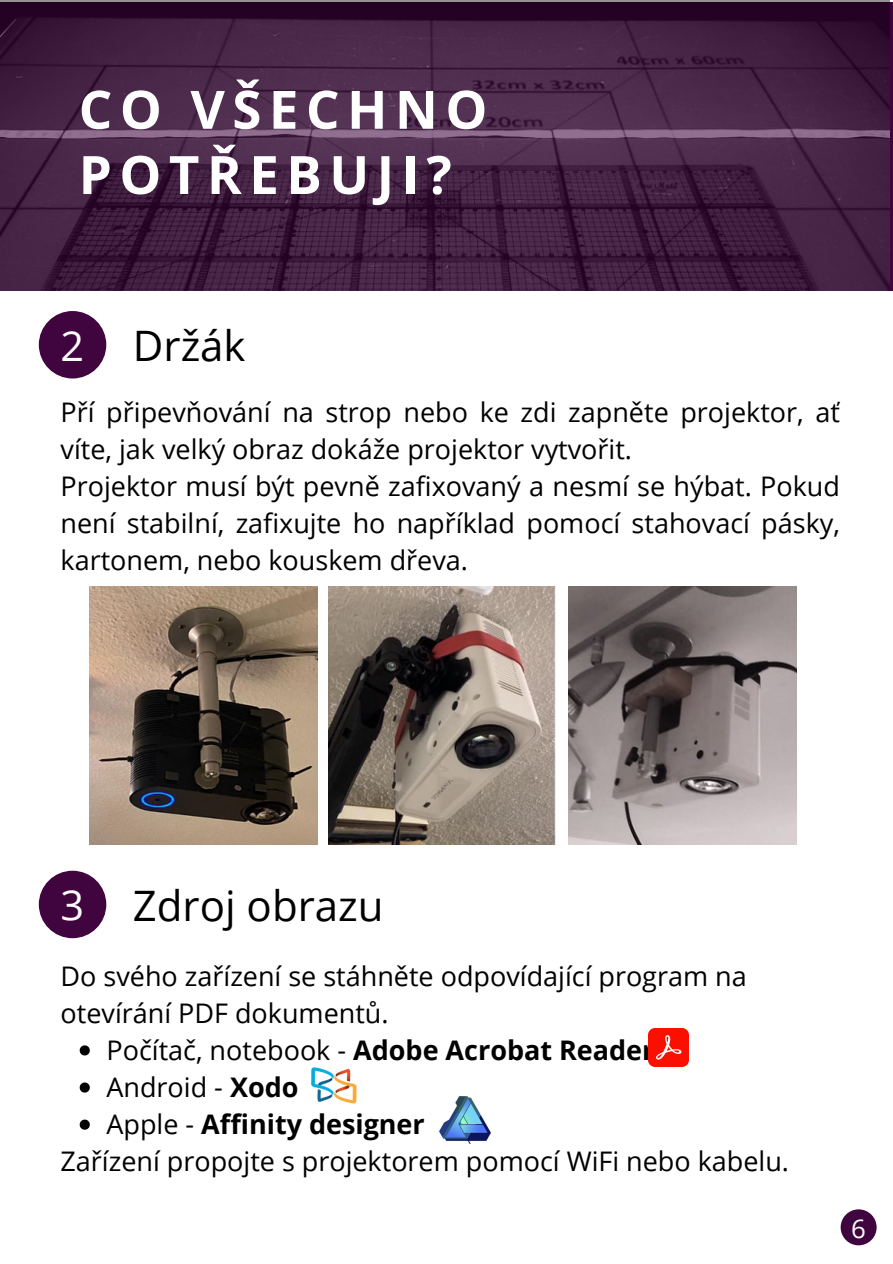
<style>
.page{position:relative;width:893px;height:1264px;background:#fff}
.page>*{position:absolute;margin:0;border:0;box-sizing:border-box;transform-origin:0 0}
.t1{font:700 52.95px/65.2px "Open Sans";letter-spacing:.14em;color:#fff}
.t2{font:42px "Open Sans";color:#000}
.t3{font:41.4px "Open Sans";color:#fff}
.t4{font:27px/37px "Open Sans";color:#000}
.t5{font:700 27px/37px "Open Sans";color:#000}
.t6{font:25.8px "Open Sans";color:#fff}
.s1{font-size:41.4px;color:#fff}
.s2{font-weight:400}
</style>
<div class="page">
<img style="left:89px;top:586px;width:228px;height:258px">
<img style="left:329px;top:586px;width:227px;height:258px">
<img style="left:568px;top:586px;width:228px;height:258px">
<div style="left:39px;top:311px;width:67px;height:67px;background:#40053f;border-radius:50%"></div>
<div style="left:840px;top:1209px;width:36px;height:36px;background:#40053f;border-radius:50%"></div>
<img style="left:0;top:0;width:889px;height:290px">
<div style="left:39px;top:870px;width:67px;height:68px;background:#40053f;border-radius:50%"></div>
<svg style="left:80px;top:1045px;width:10px;height:10px"></svg>
<svg style="left:80px;top:1082px;width:10px;height:10px"></svg>
<svg style="left:80px;top:1119px;width:10px;height:10px"></svg>
<img style="left:648px;top:1028px;width:40px;height:38px">
<img style="left:311px;top:1067px;width:46px;height:37px">
<img style="left:439px;top:1096px;width:52px;height:48px">
<h1 class="t1" style="left:79px;top:76px;width:410px">CO VŠECHNO<br>POTŘEBUJI?</h1>
<h2 class="t2" style="left:133px;top:316px;width:114px">Držák</h2>
<p class="t4" style="left:61px;top:392px;width:781px">Pří připevňování na strop nebo ke zdi zapněte projektor, ať víte, jak velký obraz dokáže projektor vytvořit.<br>Projektor musí být pevně zafixovaný a nesmí se hýbat. Pokud není stabilní, zafixujte ho například pomocí stahovací pásky, kartonem, nebo kouskem dřeva.</p>
<h3 class="t3" style="left:61px;top:316px;width:25px">2</h3>
<h2 class="t2" style="left:61px;top:875px;width:324px"><span class="s1">3</span> Zdroj obrazu</h2>
<p class="t4" style="left:61px;top:956px;width:687px">Do svého zařízení se stáhněte odpovídající program na otevírání PDF dokumentů.</p>
<p class="t5" style="left:106px;top:1030px;width:549px"><span class="s2">Počítač, notebook -</span> Adobe Acrobat Reader<br><span class="s2">Android -</span> Xodo<br><span class="s2">Apple -</span> Affinity designer</p>
<p class="t4" style="left:61px;top:1142px;width:730px">Zařízení propojte s projektorem pomocí WiFi nebo kabelu.</p>
<p class="t6" style="left:851px;top:1210px;width:16px">6</p>
</div>
